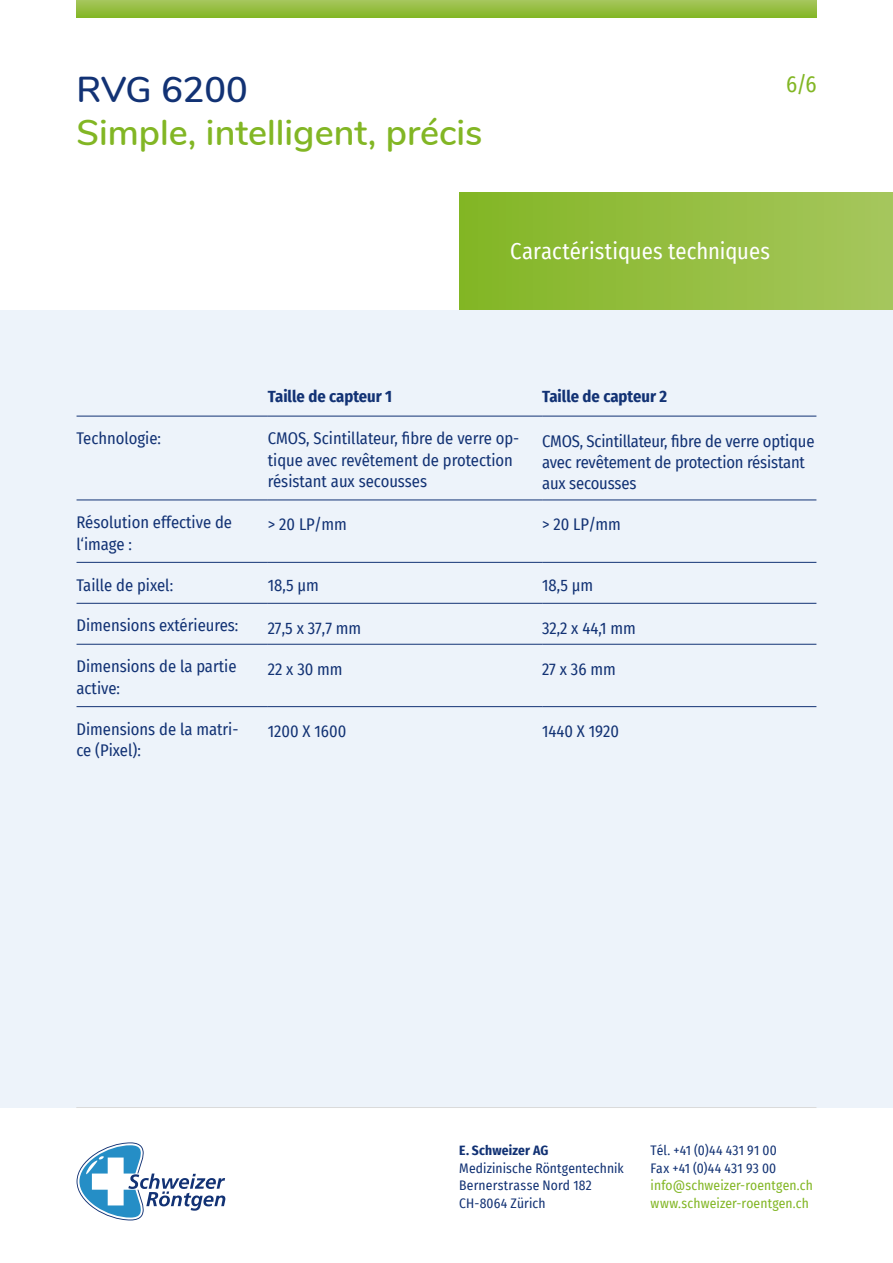
<style>
.page{position:relative;width:893px;height:1263px;background:#fff}
.page>*{position:absolute;margin:0;border:0;box-sizing:border-box;transform-origin:0 0}
.t1{font:600 36px "Nunito";color:#82b624}
.t2{font:600 36px "Nunito";color:#123274}
.t3{font:22.5px "Fira Sans Condensed";color:#fff}
.t4{font:22.5px "Fira Sans Condensed";color:#82b624}
.t5{font:16.5px/21.5px "Fira Sans Condensed";color:#123274}
.t6{font:700 16.5px "Fira Sans Condensed";color:#123274}
.t7{font:13.5px/17.5px "Fira Sans Condensed";letter-spacing:.015em;color:#123274}
.t8{font:13.5px/17.5px "Fira Sans Condensed";letter-spacing:.01em;color:#82b624}
.t9{font:700 13.5px "Fira Sans Condensed";letter-spacing:.01em;color:#123274}
</style>
<div class="page">
<div style="left:0;top:310px;width:893px;height:798px;background:#edf3fa"></div>
<hr style="left:76px;top:1107px;width:740px;height:1px;background:#dadada">
<svg style="left:77px;top:1142px;width:148px;height:78px"></svg>
<hr style="left:77px;top:416px;width:191px;height:1px;background:#123274">
<hr style="left:268px;top:416px;width:274px;height:1px;background:#123274">
<hr style="left:542px;top:416px;width:274px;height:1px;background:#123274">
<hr style="left:77px;top:500px;width:191px;height:1px;background:#123274">
<hr style="left:268px;top:500px;width:274px;height:1px;background:#123274">
<hr style="left:542px;top:500px;width:274px;height:1px;background:#123274">
<hr style="left:77px;top:562px;width:191px;height:1px;background:#123274">
<hr style="left:268px;top:562px;width:274px;height:1px;background:#123274">
<hr style="left:542px;top:562px;width:274px;height:1px;background:#123274">
<hr style="left:77px;top:603px;width:191px;height:1px;background:#123274">
<hr style="left:268px;top:603px;width:274px;height:1px;background:#123274">
<hr style="left:542px;top:603px;width:274px;height:1px;background:#123274">
<hr style="left:77px;top:644px;width:191px;height:1px;background:#123274">
<hr style="left:268px;top:644px;width:274px;height:1px;background:#123274">
<hr style="left:542px;top:644px;width:274px;height:1px;background:#123274">
<hr style="left:77px;top:706px;width:191px;height:1px;background:#123274">
<hr style="left:268px;top:706px;width:274px;height:1px;background:#123274">
<hr style="left:542px;top:706px;width:274px;height:1px;background:#123274">
<svg style="left:76px;top:0;width:741px;height:17px;background:#95be42"></svg>
<div style="left:459px;top:192px;width:434px;height:118px;background:linear-gradient(to right,#83b624,#a6c65d)"></div>
<h1 class="t2" style="left:77px;top:63px;width:173px">RVG 6200</h1>
<h1 class="t1" style="left:77px;top:106px;width:407px">Simple, intelligent, précis</h1>
<h2 class="t4" style="left:786px;top:67px;width:32px">6/6</h2>
<h2 class="t3" style="left:510px;top:234px;width:178px">Massbilder (in mm)</h2>
<h2 class="t3" style="left:510px;top:234px;width:261px">Caractéristiques techniques</h2>
<p class="t6" style="left:268px;top:382px;width:126px">Taille de capteur 1</p>
<p class="t6" style="left:542px;top:382px;width:126px">Taille de capteur 2</p>
<p class="t5" style="left:77px;top:427px;width:86px">Technologie:</p>
<p class="t5" style="left:268px;top:427px;width:253px">CMOS, Scintillateur, fibre de verre op&shy;tique avec revêtement de protection résistant aux secousses</p>
<p class="t5" style="left:542px;top:430px;width:274px">CMOS, Scintillateur, fibre de verre optique avec revêtement de protection résistant aux secousses</p>
<p class="t5" style="left:77px;top:511px;width:157px">Résolution effective de l‘image :</p>
<p class="t5" style="left:268px;top:513px;width:80px">&gt; 20 LP/mm</p>
<p class="t5" style="left:542px;top:513px;width:80px">&gt; 20 LP/mm</p>
<p class="t5" style="left:76px;top:574px;width:98px">Taille de pixel:</p>
<p class="t5" style="left:268px;top:574px;width:53px">18,5 μm</p>
<p class="t5" style="left:542px;top:574px;width:53px">18,5 μm</p>
<p class="t5" style="left:76px;top:614px;width:163px">Dimensions extérieures:</p>
<p class="t5" style="left:268px;top:617px;width:95px">27,5 x 37,7 mm</p>
<p class="t5" style="left:542px;top:617px;width:95px">32,2 x 44,1 mm</p>
<p class="t5" style="left:76px;top:655px;width:162px">Dimensions de la partie active:</p>
<p class="t5" style="left:268px;top:658px;width:76px">22 x 30 mm</p>
<p class="t5" style="left:542px;top:658px;width:75px">27 x 36 mm</p>
<p class="t5" style="left:76px;top:718px;width:164px">Dimensions de la matri&shy;ce (Pixel):</p>
<p class="t5" style="left:268px;top:720px;width:80px">1200 X 1600</p>
<p class="t5" style="left:542px;top:720px;width:78px">1440 X 1920</p>
<p class="t9" style="left:459px;top:1139px;width:91px">E. Schweizer AG</p>
<p class="t7" style="left:459px;top:1159px;width:166px">Medizinische Röntgentechnik<br>Bernerstrasse Nord 182<br>CH-8064 Zürich</p>
<p class="t7" style="left:651px;top:1141px;width:128px">Tél. +41 (0)44 431 91 00<br>Fax +41 (0)44 431 93 00</p>
<p class="t8" style="left:651px;top:1176px;width:164px">info@schweizer-roentgen.ch www.schweizer-roentgen.ch</p>
</div>
